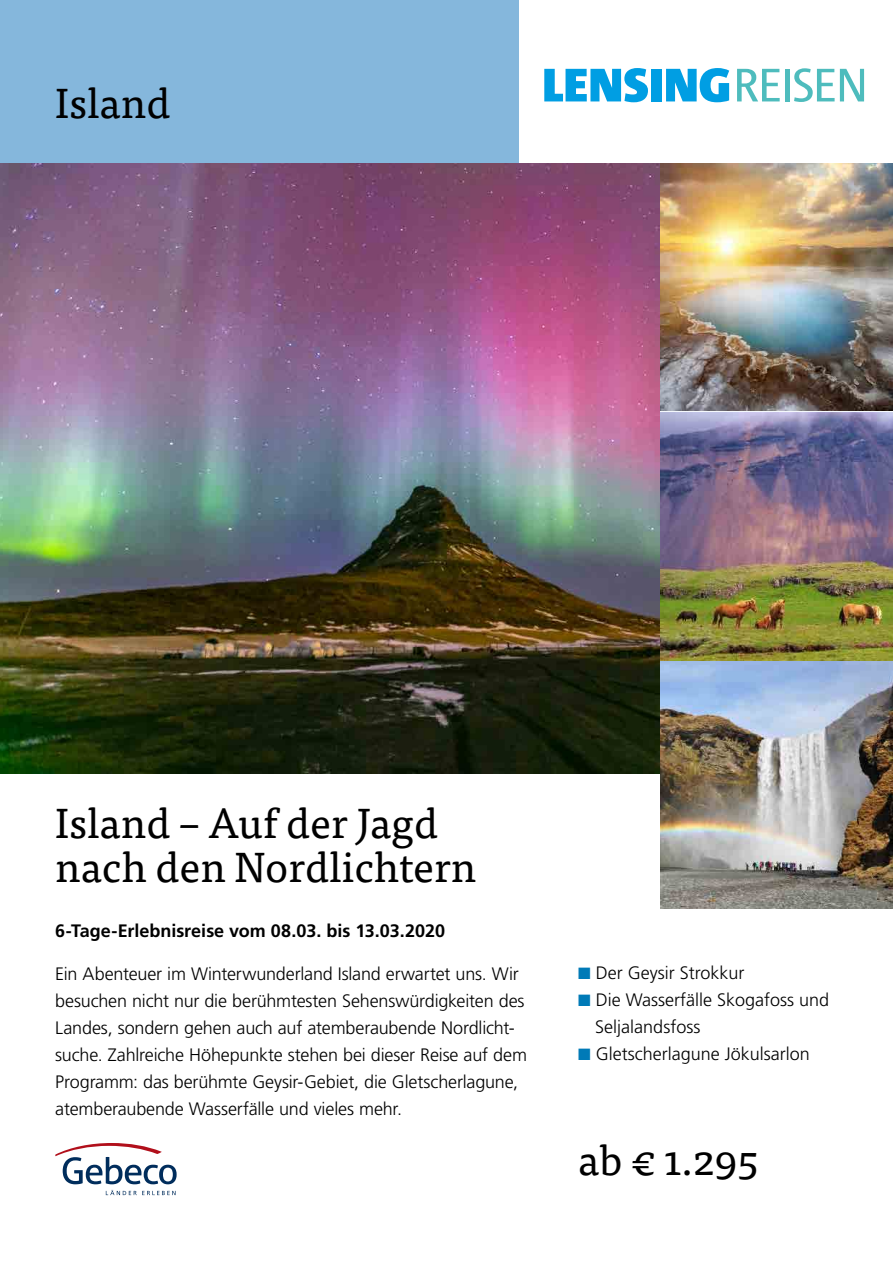
<style>
.page{position:relative;width:893px;height:1263px;background:#fff}
.page>*{position:absolute;margin:0;border:0;box-sizing:border-box;transform-origin:0 0}
.t1{font:42px/43.5px "Tisa OT";color:#000}
.t2{font:300 18px/27px "Frutiger LT Pro";letter-spacing:-.01em;color:#000}
.t3{font:700 18px "Frutiger LT Pro";color:#000}
.s1{color:#007ab7}
</style>
<div class="page">
<div style="left:0;top:0;width:519px;height:178px;background:#85b7dc"></div>
<svg style="left:55px;top:1143px;width:122px;height:41px"></svg>
<svg style="left:106px;top:1190px;width:70px;height:5px"></svg>
<img style="left:0;top:164px;width:659px;height:609px">
<img style="left:660px;top:412px;width:233px;height:249px">
<img style="left:660px;top:661px;width:233px;height:248px">
<img style="left:660px;top:164px;width:233px;height:246px">
<svg style="left:544px;top:68px;width:104px;height:34px"></svg>
<div style="left:651px;top:69px;width:10px;height:32px;background:#009ee3"></div>
<svg style="left:666px;top:68px;width:63px;height:34px"></svg>
<svg style="left:737px;top:69px;width:43px;height:32px"></svg>
<hr style="left:785px;top:69px;width:4px;height:32px;background:#4ebcbd">
<svg style="left:794px;top:68px;width:70px;height:34px"></svg>
<h1 class="t1" style="left:55px;top:82px;width:117px">Island</h1>
<h1 class="t1" style="left:55px;top:802px;width:422px">Island – Auf der Jagd nach den Nordlichtern</h1>
<p class="t3" style="left:55px;top:920px;width:391px">6-Tage-Erlebnisreise vom 08.03. bis 13.03.2020</p>
<p class="t2" style="left:55px;top:960px;width:473px">Ein Abenteuer im Winterwunderland Island erwartet uns. Wir besuchen nicht nur die berühmtesten Sehenswürdigkeiten des Landes, sondern gehen auch auf atemberaubende Nordlicht&shy;suche. Zahlreiche Höhepunkte stehen bei dieser Reise auf dem Programm: das berühmte Geysir-Gebiet, die Gletscherlagune, atemberaubende Wasserfälle und vieles mehr.</p>
<p class="t2" style="left:578px;top:960px;width:168px"><span class="s1">■</span> Der Geysir Strokkur</p>
<p class="t2" style="left:595px;top:987px;width:235px;text-indent:-17px"><span class="s1">■</span> Die Wasserfälle Skogafoss und<br>Seljalandsfoss</p>
<p class="t2" style="left:578px;top:1041px;width:233px"><span class="s1">■</span> Gletscherlagune Jökulsarlon</p>
<h1 class="t1" style="left:578px;top:1138px;width:181px">ab € 1.295</h1>
</div>
